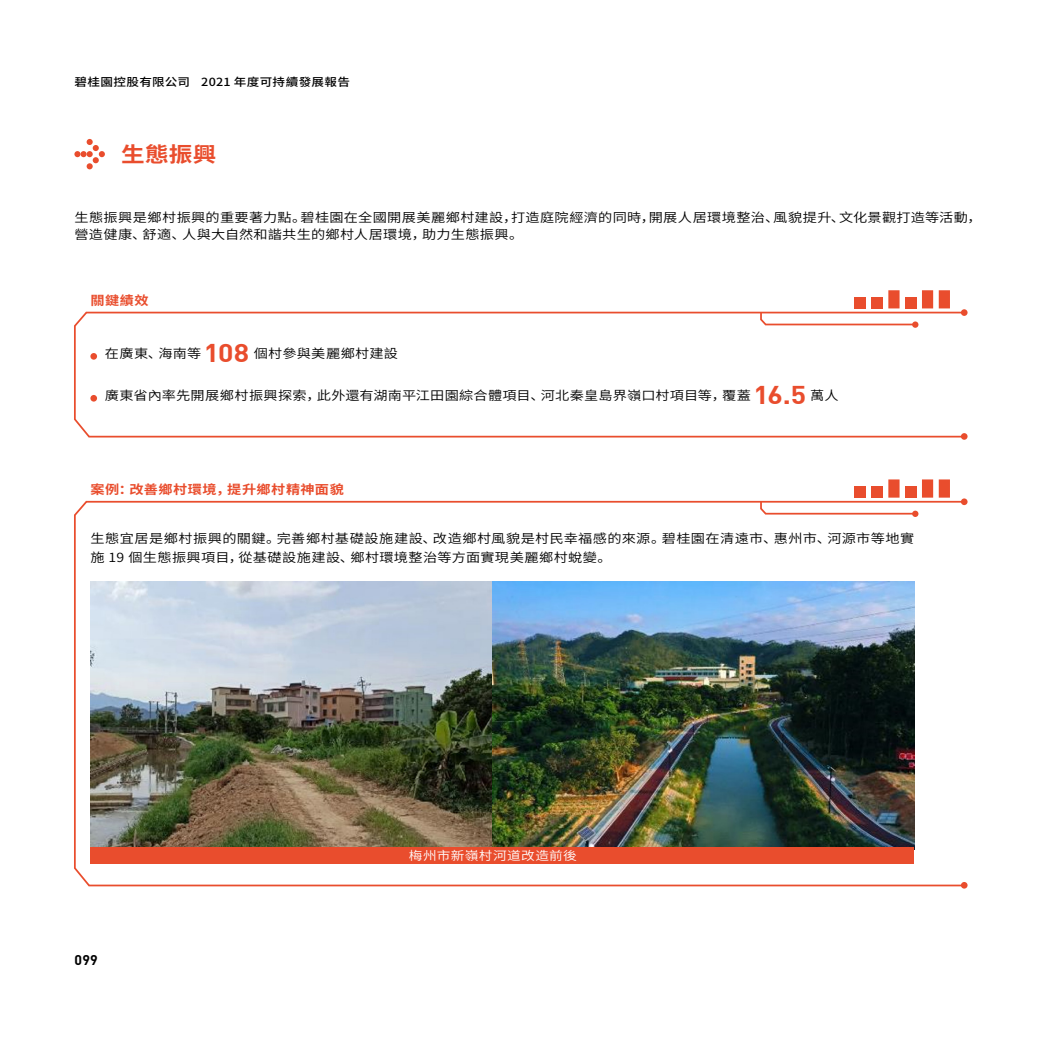
<style>
.page{position:relative;width:1042px;height:1042px;background:#fff}
.page>*{position:absolute;margin:0;border:0;box-sizing:border-box;transform-origin:0 0}
.t1{font:700 21px "Source Han Sans CN";color:#e94d2d;scale:1.12 1}
.t2{font:700 14px "DIN";color:#000}
.t3{font:12.6px/19.2px "Source Han Sans CN";letter-spacing:.025em;color:#000;scale:1.13 1}
.t4{font:700 12.6px "Source Han Sans CN";letter-spacing:.035em;color:#e94d2d;scale:1.13 1}
.t5{font:12.08px "Source Han Sans CN";letter-spacing:.025em;color:#fff;scale:1.13 1}
.t6{font:500 11.2px "Source Han Sans CN";letter-spacing:.02em;color:#000;scale:1.12 1}
.s1{font-family:"DIN Bold";font-size:25.2px;color:#e94d2d}
</style>
<div class="page">
<div style="left:961px;top:433px;width:6px;height:7px;background:#e94d2d;border-radius:50%"></div>
<svg style="left:74px;top:311px;width:892px;height:127px"></svg>
<div style="left:961px;top:309px;width:6px;height:7px;background:#e94d2d;border-radius:50%"></div>
<svg style="left:939px;top:290px;width:11px;height:18px"></svg>
<div style="left:912px;top:321px;width:6px;height:7px;background:#e94d2d;border-radius:50%"></div>
<svg style="left:759px;top:290px;width:174px;height:36px"></svg>
<svg style="left:74px;top:500px;width:892px;height:387px"></svg>
<div style="left:961px;top:498px;width:6px;height:7px;background:#e94d2d;border-radius:50%"></div>
<svg style="left:939px;top:479px;width:11px;height:19px"></svg>
<svg style="left:759px;top:479px;width:174px;height:38px"></svg>
<div style="left:74px;top:151px;width:7px;height:6px;background:#e94d2d;border-radius:50%"></div>
<svg style="left:81px;top:139px;width:24px;height:30px"></svg>
<img style="left:90px;top:581px;width:824px;height:266px">
<div style="left:90px;top:353px;width:7px;height:7px;background:#e94d2d;border-radius:50%"></div>
<div style="left:90px;top:395px;width:7px;height:6px;background:#e94d2d;border-radius:50%"></div>
<div style="left:90px;top:847px;width:824px;height:17px;background:#e94d2d"></div>
<p class="t6" style="left:74px;top:76px;width:247px">碧桂園控股有限公司 2021 年度可持續發展報告</p>
<h1 class="t1" style="left:121px;top:144px;width:87px">生態振興</h1>
<p class="t3" style="left:74px;top:208px;width:804px;line-height:17.5px">生態振興是鄉村振興的重要著力點。碧桂園在全國開展美麗鄉村建設，打造庭院經濟的同時，開展人居環境整治、風貌提升、文化景觀打造等活動，營造健康、舒適、人與大自然和諧共生的鄉村人居環境，助力生態振興。</p>
<p class="t4" style="left:90px;top:294px;width:53px">關鍵績效</p>
<p class="t3" style="left:105px;top:343px;width:261px">在廣東、海南等 <span class="s1">108</span> 個村參與美麗鄉村建設</p>
<p class="t3" style="left:105px;top:385px;width:651px">廣東省內率先開展鄉村振興探索，此外還有湖南平江田園綜合體項目、河北秦皇島界嶺口村項目等，覆蓋 <span class="s1">16.5</span> 萬人</p>
<p class="t4" style="left:90px;top:483px;width:226px">案例：改善鄉村環境，提升鄉村精神面貌</p>
<p class="t3" style="left:90px;top:528px;width:730px">生態宜居是鄉村振興的關鍵。完善鄉村基礎設施建設、改造鄉村風貌是村民幸福感的來源。碧桂園在清遠市、惠州市、河源市等地實施 19 個生態振興項目，從基礎設施建設、鄉村環境整治等方面實現美麗鄉村蛻變。</p>
<p class="t2" style="left:74px;top:951px;width:25px">099</p>
<p class="t5" style="left:409px;top:849px;width:150px">梅州市新嶺村河道改造前後</p>
</div>
